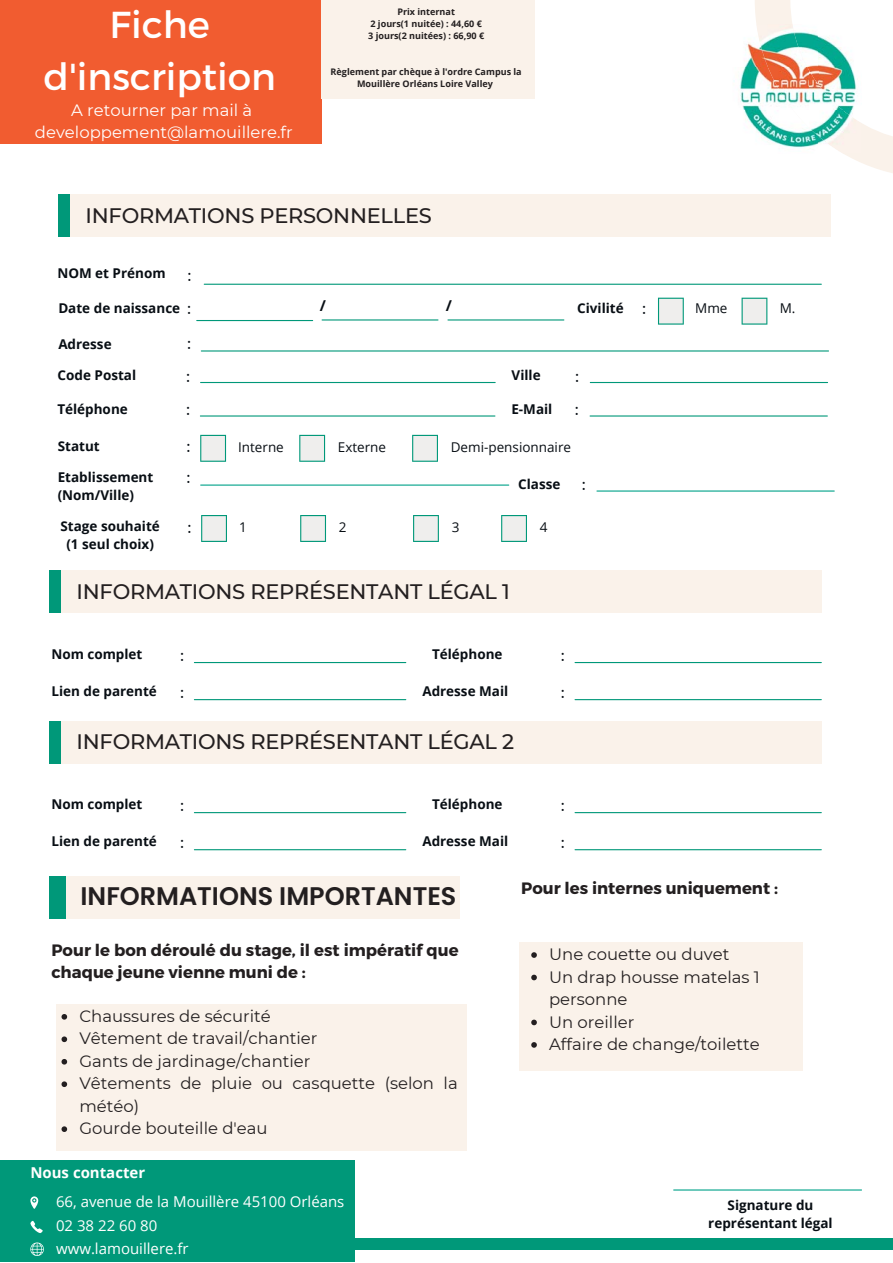
<style>
.page{position:relative;width:893px;height:1263px;background:#fff}
.page>*{position:absolute;margin:0;border:0;box-sizing:border-box;transform-origin:0 0}
.t1{font:37.5px/51.8px "Montserrat";color:#fff;text-align:center}
.t2{font:600 25.5px "Poppins";color:#231f20}
.t3{font:500 21px "Montserrat";letter-spacing:-.01em;color:#231f20}
.t4{font:16.5px/22.5px "Montserrat";color:#231f20}
.t5{font:700 16.5px/22.5px "Montserrat";color:#231f20}
.t6{font:16.5px/22.5px "Montserrat";color:#fff;text-align:center}
.t7{font:15px/24px "Open Sans";color:#fff}
.t8{font:500 15px/30.8px "Montserrat";color:#080e14}
.t9{font:700 15px "Open Sans";color:#fff}
.t10{font:700 15px "Open Sans";color:#080e14}
.t11{font:700 13.5px/18px "Open Sans";color:#080e14;text-align:center}
.t12{font:13.5px "Open Sans";color:#080e14}
.t13{font:700 9px/12px "Open Sans";color:#231f20;text-align:center}
</style>
<div class="page">
<div style="left:58px;top:194px;width:23px;height:43px;background:#009879"></div>
<div style="left:70px;top:194px;width:761px;height:43px;background:#faf2ea"></div>
<div style="left:49px;top:571px;width:17px;height:42px;background:#009879"></div>
<div style="left:61px;top:571px;width:761px;height:42px;background:#faf2ea"></div>
<div style="left:0;top:0;width:322px;height:144px;background:#f15c30"></div>
<div style="left:0;top:1238px;width:892px;height:12px;background:#009879"></div>
<hr style="left:673px;top:1189px;width:189px;height:2px;background:#00a289">
<hr style="left:200px;top:485px;width:309px;height:1px;background:#00a289">
<hr style="left:194px;top:662px;width:212px;height:1px;background:#009879">
<hr style="left:574px;top:662px;width:248px;height:1px;background:#009879">
<hr style="left:194px;top:699px;width:212px;height:1px;background:#009879">
<hr style="left:574px;top:699px;width:248px;height:1px;background:#009879">
<hr style="left:589px;top:415px;width:239px;height:2px;background:#009879">
<hr style="left:200px;top:415px;width:295px;height:2px;background:#009879">
<hr style="left:201px;top:350px;width:628px;height:2px;background:#009879">
<hr style="left:196px;top:320px;width:117px;height:1px;background:#009879">
<hr style="left:322px;top:319px;width:116px;height:2px;background:#009879">
<hr style="left:447px;top:319px;width:117px;height:2px;background:#009879">
<svg style="left:658px;top:298px;width:26px;height:27px"></svg>
<svg style="left:741px;top:298px;width:26px;height:27px"></svg>
<svg style="left:412px;top:435px;width:26px;height:27px"></svg>
<svg style="left:299px;top:435px;width:26px;height:27px"></svg>
<svg style="left:200px;top:435px;width:26px;height:27px"></svg>
<hr style="left:596px;top:490px;width:239px;height:2px;background:#00a289">
<div style="left:49px;top:721px;width:17px;height:42px;background:#009879"></div>
<div style="left:61px;top:721px;width:761px;height:42px;background:#faf2ea"></div>
<hr style="left:194px;top:812px;width:212px;height:1px;background:#009879">
<hr style="left:574px;top:812px;width:248px;height:1px;background:#009879">
<hr style="left:194px;top:849px;width:212px;height:1px;background:#009879">
<hr style="left:574px;top:849px;width:248px;height:1px;background:#009879">
<svg style="left:413px;top:515px;width:26px;height:27px"></svg>
<svg style="left:300px;top:515px;width:26px;height:27px"></svg>
<svg style="left:201px;top:515px;width:26px;height:27px"></svg>
<svg style="left:501px;top:515px;width:26px;height:27px"></svg>
<div style="left:0;top:1160px;width:355px;height:102px;background:#009879"></div>
<svg style="left:30px;top:1196px;width:8px;height:13px"></svg>
<svg style="left:30px;top:1243px;width:14px;height:13px"></svg>
<svg style="left:30px;top:1221px;width:13px;height:12px"></svg>
<div style="left:61px;top:876px;width:398px;height:42px;background:#faf2ea"></div>
<div style="left:56px;top:1004px;width:410px;height:146px;background:#faf2ea"></div>
<div style="left:519px;top:943px;width:283px;height:128px;background:#faf2ea"></div>
<div style="left:49px;top:876px;width:17px;height:42px;background:#009879"></div>
<hr style="left:590px;top:382px;width:238px;height:1px;background:#009879">
<hr style="left:200px;top:382px;width:296px;height:1px;background:#009879">
<hr style="left:204px;top:284px;width:618px;height:1px;background:#009879">
<div style="left:322px;top:0;width:213px;height:99px;background:#faf2ea"></div>
<svg style="left:755px;top:0;width:137px;height:173px"></svg>
<img style="left:733px;top:24px;width:129px;height:130px">
<img style="left:756px;top:24px;width:53px;height:43px">
<img style="left:767px;top:67px;width:42px;height:44px">
<img style="left:809px;top:69px;width:35px;height:41px">
<img style="left:793px;top:110px;width:16px;height:18px">
<img style="left:809px;top:110px;width:53px;height:44px">
<svg style="left:62px;top:1014px;width:5px;height:6px"></svg>
<svg style="left:62px;top:1036px;width:5px;height:6px"></svg>
<svg style="left:62px;top:1059px;width:5px;height:6px"></svg>
<svg style="left:62px;top:1081px;width:5px;height:6px"></svg>
<svg style="left:62px;top:1126px;width:5px;height:6px"></svg>
<svg style="left:531px;top:952px;width:6px;height:6px"></svg>
<svg style="left:531px;top:975px;width:6px;height:5px"></svg>
<svg style="left:531px;top:1020px;width:6px;height:5px"></svg>
<svg style="left:531px;top:1042px;width:6px;height:6px"></svg>
<h1 class="t1" style="left:44px;top:-3px;width:234px">Fiche d'inscription</h1>
<p class="t6" style="left:35px;top:99px;width:259px">A retourner par mail à developpement@lamouillere.fr</p>
<p class="t13" style="left:368px;top:5px;width:117px">Prix internat<br>2 jours(1 nuitée) : 44,60 €<br>3 jours(2 nuitées) : 66,90 €</p>
<p class="t13" style="left:331px;top:66px;width:193px">Règlement par chèque à l'ordre Campus la<br>Mouillère Orléans Loire Valley</p>
<h3 class="t3" style="left:86px;top:202px;width:348px">INFORMATIONS PERSONNELLES</h3>
<p class="t11" style="left:57px;top:264px;width:110px">NOM et Prénom</p>
<p class="t8" style="left:188px;top:260px;width:5px">:</p>
<p class="t11" style="left:58px;top:298px;width:123px">Date de naissance</p>
<p class="t11" style="left:58px;top:334px;width:55px">Adresse</p>
<p class="t8" style="left:187px;top:293px;width:5px">:</p>
<p class="t8" style="left:187px;top:328px;width:5px">:</p>
<p class="t10" style="left:320px;top:295px;width:8px">/</p>
<p class="t10" style="left:446px;top:295px;width:8px">/</p>
<p class="t11" style="left:577px;top:298px;width:48px">Civilité</p>
<p class="t11" style="left:58px;top:366px;width:80px">Code Postal</p>
<p class="t11" style="left:512px;top:366px;width:31px">Ville</p>
<p class="t8" style="left:187px;top:361px;width:5px">:</p>
<p class="t8" style="left:575px;top:361px;width:5px">:</p>
<p class="t11" style="left:57px;top:399px;width:72px">Téléphone</p>
<p class="t11" style="left:58px;top:436px;width:43px">Statut</p>
<p class="t11" style="left:58px;top:467px;width:97px;text-align:left">Etablissement (Nom/Ville)</p>
<p class="t8" style="left:186px;top:394px;width:5px">:</p>
<p class="t8" style="left:187px;top:432px;width:5px">: :</p>
<p class="t11" style="left:511px;top:399px;width:42px">E-Mail</p>
<p class="t8" style="left:575px;top:394px;width:5px">:</p>
<p class="t12" style="left:238px;top:437px;width:47px">Interne</p>
<p class="t12" style="left:338px;top:437px;width:50px">Externe</p>
<p class="t12" style="left:451px;top:437px;width:122px">Demi-pensionnaire</p>
<p class="t11" style="left:518px;top:474px;width:44px">Classe</p>
<p class="t8" style="left:582px;top:470px;width:5px">:</p>
<p class="t11" style="left:60px;top:517px;width:101px">Stage souhaité (1 seul choix)</p>
<p class="t8" style="left:188px;top:512px;width:5px">:</p>
<p class="t12" style="left:239px;top:517px;width:9px">1</p>
<p class="t12" style="left:339px;top:517px;width:9px">2</p>
<p class="t12" style="left:452px;top:517px;width:9px">3</p>
<p class="t12" style="left:540px;top:517px;width:9px">4</p>
<h3 class="t3" style="left:77px;top:579px;width:435px">INFORMATIONS REPRÉSENTANT LÉGAL 1</h3>
<p class="t11" style="left:51px;top:645px;width:93px">Nom complet</p>
<p class="t11" style="left:432px;top:645px;width:72px">Téléphone</p>
<p class="t11" style="left:51px;top:682px;width:107px">Lien de parenté</p>
<p class="t11" style="left:422px;top:682px;width:87px">Adresse Mail</p>
<p class="t8" style="left:180px;top:640px;width:5px">:</p>
<p class="t8" style="left:561px;top:640px;width:5px">:</p>
<p class="t8" style="left:180px;top:677px;width:5px">:</p>
<p class="t8" style="left:561px;top:677px;width:5px">:</p>
<h3 class="t3" style="left:77px;top:729px;width:439px">INFORMATIONS REPRÉSENTANT LÉGAL 2</h3>
<p class="t11" style="left:51px;top:795px;width:93px">Nom complet</p>
<p class="t11" style="left:432px;top:795px;width:72px">Téléphone</p>
<p class="t11" style="left:51px;top:832px;width:107px">Lien de parenté</p>
<p class="t11" style="left:422px;top:832px;width:87px">Adresse Mail</p>
<p class="t8" style="left:180px;top:790px;width:5px">:</p>
<p class="t8" style="left:561px;top:790px;width:5px">:</p>
<p class="t8" style="left:180px;top:827px;width:5px">:</p>
<p class="t8" style="left:561px;top:827px;width:5px">:</p>
<p class="t8" style="left:642px;top:293px;width:5px">:</p>
<p class="t12" style="left:695px;top:299px;width:34px">Mme</p>
<p class="t12" style="left:780px;top:299px;width:17px">M.</p>
<h2 class="t2" style="left:81px;top:878px;width:377px">INFORMATIONS IMPORTANTES</h2>
<p class="t5" style="left:521px;top:876px;width:258px">Pour les internes uniquement :</p>
<p class="t5" style="left:51px;top:938px;width:409px">Pour le bon déroulé du stage, il est impératif que chaque jeune vienne muni de :</p>
<p class="t4" style="left:549px;top:943px;width:212px">Une couette ou duvet<br>Un drap housse matelas 1 personne<br>Un oreiller<br>Affaire de change/toilette</p>
<p class="t4" style="left:79px;top:1005px;width:380px">Chaussures de sécurité<br>Vêtement de travail/chantier<br>Gants de jardinage/chantier<br>Vêtements de pluie ou casquette (selon la météo)<br>Gourde bouteille d'eau</p>
<p class="t9" style="left:30px;top:1162px;width:116px">Nous contacter</p>
<p class="t7" style="left:56px;top:1189px;width:290px">66, avenue de la Mouillère 45100 Orléans<br>02 38 22 60 80</p>
<p class="t7" style="left:56px;top:1236px;width:134px">www.lamouillere.fr</p>
<p class="t11" style="left:708px;top:1196px;width:126px">Signature du représentant légal</p>
</div>
